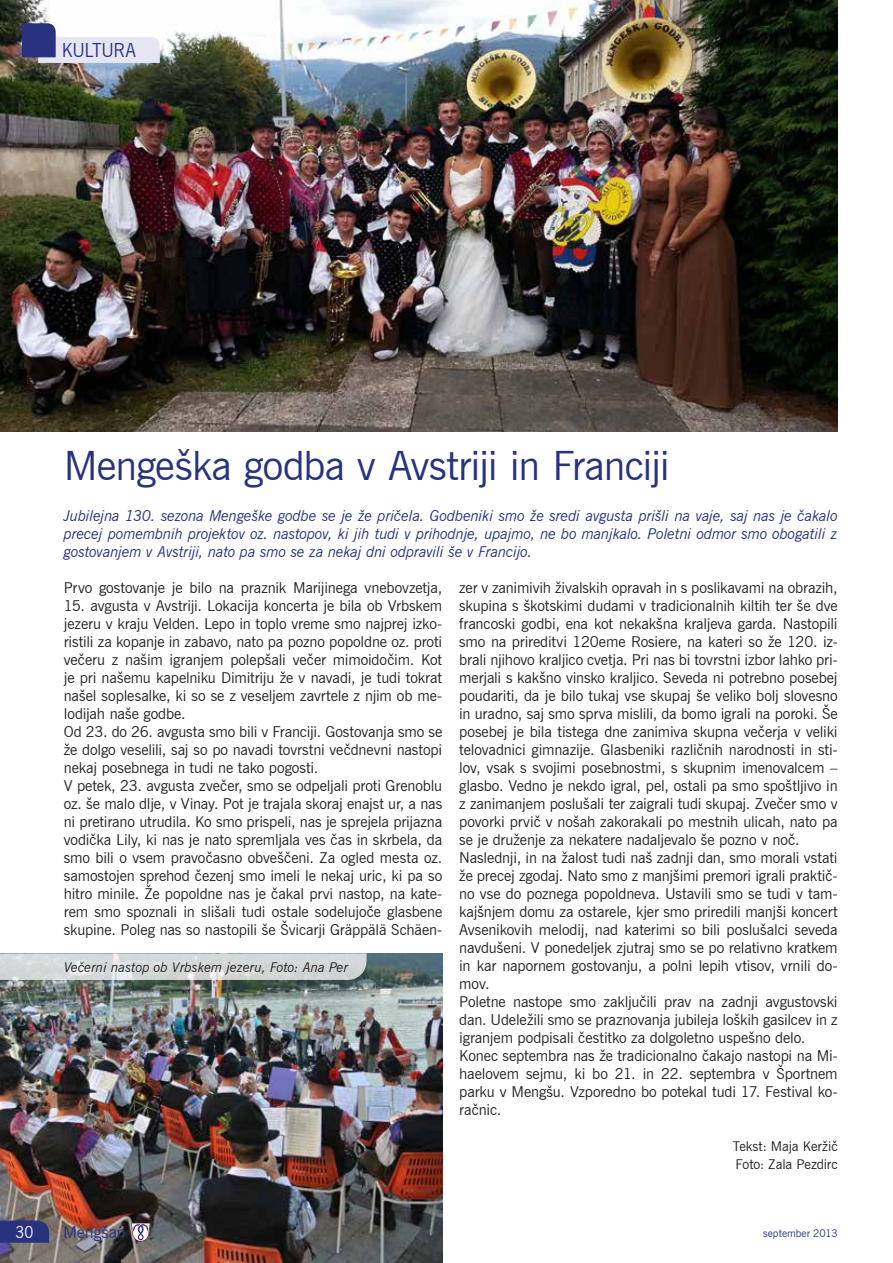
<style>
.page{position:relative;width:893px;height:1263px;background:#fff}
.page>*{position:absolute;margin:0;border:0;box-sizing:border-box;transform-origin:0 0}
.t1{font:40.5px "News Gothic BT";letter-spacing:-.02em;color:#28327f}
.t2{font:19.5px "News Gothic BT";letter-spacing:-.025em;color:#28327f;scale:.9 1}
.t3{font:16.5px "News Gothic BT";letter-spacing:-.01em;color:#28327f}
.t4{font:16.5px "News Gothic BT";color:#fff;scale:.9 1}
.t5{font:15px/18px "News Gothic BT";letter-spacing:-.01em;color:#231f20}
.t6{font:italic 15px/18px "News Gothic BT";letter-spacing:-.02em;color:#28327f;text-align:justify}
.t7{font:italic 13.5px "News Gothic BT";color:#231f20}
.t8{font:13.5px/18px "News Gothic BT";letter-spacing:-.005em;color:#231f20}
.t9{font:10.5px "News Gothic BT";letter-spacing:.005em;color:#28327f}
</style>
<div class="page">
<img style="left:0;top:0;width:838px;height:431px">
<img style="left:0;top:953px;width:442px;height:310px">
<svg style="left:22px;top:23px;width:138px;height:40px"></svg>
<svg style="left:0;top:1220px;width:49px;height:23px"></svg>
<svg style="left:131px;top:1223px;width:19px;height:18px"></svg>
<svg style="left:0;top:953px;width:367px;height:27px;background:#d1d7d7"></svg>
<h2 class="t2" style="left:62px;top:38px;width:84px">KULTURA</h2>
<h1 class="t1" style="left:64px;top:441px;width:608px">Mengeška godba v Avstriji in Franciji</h1>
<p class="t6" style="left:64px;top:507px;width:775px">Jubilejna 130. sezona Mengeške godbe se je že pričela. Godbeniki smo že sredi avgusta prišli na vaje, saj nas je čakalo precej pomembnih projektov oz. nastopov, ki jih tudi v prihodnje, upajmo, ne bo manjkalo. Poletni odmor smo obogatili z gostovanjem v Avstriji, nato pa smo se za nekaj dni odpravili še v Francijo.</p>
<p class="t5" style="left:459px;top:579px;width:380px">zer v zanimivih živalskih opravah in s poslikavami na obrazih, skupina s škotskimi dudami v tradicionalnih kiltih ter še dve francoski godbi, ena kot nekakšna kraljeva garda. Nastopili smo na prireditvi 120eme Rosiere, na kateri so že 120. iz&shy;brali njihovo kraljico cvetja. Pri nas bi tovrstni izbor lahko pri&shy;merjali s kakšno vinsko kraljico. Seveda ni potrebno posebej poudariti, da je bilo tukaj vse skupaj še veliko bolj slovesno in uradno, saj smo sprva mislili, da bomo igrali na poroki. Še posebej je bila tistega dne zanimiva skupna večerja v veliki telovadnici gimnazije. Glasbeniki različnih narodnosti in sti&shy;lov, vsak s svojimi posebnostmi, s skupnim imenovalcem – glasbo. Vedno je nekdo igral, pel, ostali pa smo spoštljivo in z zanimanjem poslušali ter zaigrali tudi skupaj. Zvečer smo v povorki prvič v nošah zakorakali po mestnih ulicah, nato pa se je druženje za nekatere nadaljevalo še pozno v noč.<br>Naslednji, in na žalost tudi naš zadnji dan, smo morali vstati že precej zgodaj. Nato smo z manjšimi premori igrali praktič&shy;no vse do poznega popoldneva. Ustavili smo se tudi v tam&shy;kajšnjem domu za ostarele, kjer smo priredili manjši koncert Avsenikovih melodij, nad katerimi so bili poslušalci seveda navdušeni. V ponedeljek zjutraj smo se po relativno kratkem in kar napornem gostovanju, a polni lepih vtisov, vrnili do&shy;mov.<br>Poletne nastope smo zaključili prav na zadnji avgustovski dan. Udeležili smo se praznovanja jubileja loških gasilcev in z igranjem podpisali čestitko za dolgoletno uspešno delo.<br>Konec septembra nas že tradicionalno čakajo nastopi na Mi&shy;haelovem sejmu, ki bo 21. in 22. septembra v Športnem parku v Mengšu. Vzporedno bo potekal tudi 17. Festival ko&shy;račnic.</p>
<p class="t8" style="left:733px;top:1137px;width:106px">Tekst: Maja Keržič<br>Foto: Zala Pezdirc</p>
<p class="t5" style="left:64px;top:579px;width:380px">Prvo gostovanje je bilo na praznik Marijinega vnebovzetja,</p>
<p class="t5" style="left:64px;top:597px;width:380px">15. avgusta v Avstriji. Lokacija koncerta je bila ob Vrbskem jezeru v kraju Velden. Lepo in toplo vreme smo najprej izko&shy;ristili za kopanje in zabavo, nato pa pozno popoldne oz. proti večeru z našim igranjem polepšali večer mimoidočim. Kot je pri našemu kapelniku Dimitriju že v navadi, je tudi tokrat našel soplesalke, ki so se z veseljem zavrtele z njim ob me&shy;lodijah naše godbe.<br>Od 23. do 26. avgusta smo bili v Franciji. Gostovanja smo se že dolgo veselili, saj so po navadi tovrstni večdnevni nastopi nekaj posebnega in tudi ne tako pogosti.<br>V petek, 23. avgusta zvečer, smo se odpeljali proti Grenoblu oz. še malo dlje, v Vinay. Pot je trajala skoraj enajst ur, a nas ni pretirano utrudila. Ko smo prispeli, nas je sprejela prijazna vodička Lily, ki nas je nato spremljala ves čas in skrbela, da smo bili o vsem pravočasno obveščeni. Za ogled mesta oz. samostojen sprehod čezenj smo imeli le nekaj uric, ki pa so hitro minile. Že popoldne nas je čakal prvi nastop, na kate&shy;rem smo spoznali in slišali tudi ostale sodelujoče glasbene skupine. Poleg nas so nastopili še Švicarji Gräppälä Schäen-</p>
<p class="t7" style="left:64px;top:959px;width:286px">Večerni nastop ob Vrbskem jezeru, Foto: Ana Per</p>
<p class="t4" style="left:16px;top:1222px;width:21px">30</p>
<p class="t3" style="left:63px;top:1222px;width:64px">Mengšan</p>
<p class="t9" style="left:763px;top:1227px;width:76px">september 2013</p>
</div>
